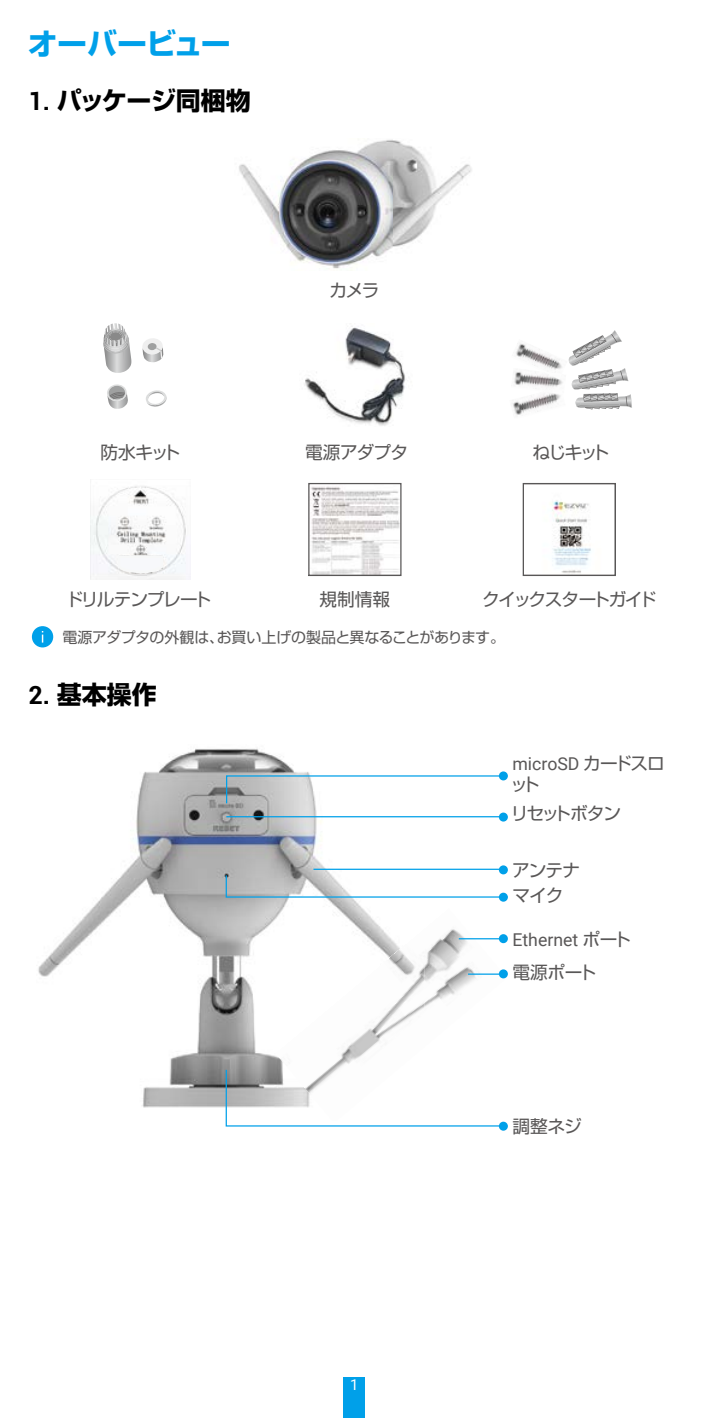
<style>
.page{position:relative;width:709px;height:1418px;background:#fff}
.page>*{position:absolute;margin:0;border:0;box-sizing:border-box;transform-origin:0 0}
.t1{font:700 30px "Shin Go Pro";letter-spacing:-.025em;color:#00a0e9}
.t2{font:700 25px "Shin Go Pro";letter-spacing:-.005em;color:#000}
.t3{font:17.75px "Shin Go Pro";letter-spacing:-.07em;color:#595757}
.t4{font:17.75px "Roboto";color:#595757}
.t5{font:17.75px/29px "Shin Go Pro";letter-spacing:-.11em;color:#595757}
.t6{font:15px "Shin Go Pro";letter-spacing:-.02em;color:#595757}
.t7{font:15px "Roboto";color:#fff}
.s1{font-family:"Roboto"}
.s2{font-family:"Shin Go Pro"}
</style>
<div class="page">
<div style="left:344px;top:1376px;width:21px;height:41px;background:#00a0e9"></div>
<img style="left:239px;top:139px;width:233px;height:130px">
<svg style="left:103px;top:323px;width:28px;height:50px"></svg>
<svg style="left:142px;top:338px;width:21px;height:24px"></svg>
<svg style="left:146px;top:390px;width:21px;height:17px"></svg>
<svg style="left:107px;top:384px;width:21px;height:25px"></svg>
<img style="left:304px;top:326px;width:102px;height:100px">
<svg style="left:568px;top:330px;width:64px;height:79px"></svg>
<img style="left:514px;top:374px;width:49px;height:15px">
<img style="left:515px;top:343px;width:47px;height:31px">
<img style="left:543px;top:372px;width:18px;height:7px">
<img style="left:512px;top:394px;width:49px;height:21px">
<img style="left:543px;top:387px;width:19px;height:7px">
<img style="left:90px;top:486px;width:100px;height:94px">
<svg style="left:116px;top:554px;width:48px;height:20px"></svg>
<svg style="left:310px;top:486px;width:89px;height:88px"></svg>
<div style="left:308px;top:483px;width:93px;height:93px;border:1px solid #595757"></div>
<img style="left:551px;top:501px;width:40px;height:71px">
<div style="left:522px;top:483px;width:94px;height:93px;border:1px solid #595757"></div>
<div style="left:32px;top:626px;width:21px;height:21px;background:#00a0e9;border-radius:50%"></div>
<img style="left:424px;top:929px;width:83px;height:79px">
<img style="left:38px;top:748px;width:386px;height:360px">
<img style="left:275px;top:928px;width:149px;height:140px">
<svg style="left:225px;top:774px;width:280px;height:30px"></svg>
<svg style="left:225px;top:874px;width:280px;height:24px"></svg>
<hr style="left:459px;top:938px;width:45px;height:1px;background:#00a0e9">
<hr style="left:468px;top:973px;width:36px;height:1px;background:#00a0e9">
<svg style="left:225px;top:1068px;width:274px;height:59px"></svg>
<div style="left:499px;top:771px;width:9px;height:9px;background:#00a0e9;border-radius:50%"></div>
<div style="left:499px;top:812px;width:9px;height:9px;background:#00a0e9;border-radius:50%"></div>
<div style="left:499px;top:865px;width:9px;height:9px;background:#00a0e9;border-radius:50%"></div>
<div style="left:499px;top:892px;width:9px;height:9px;background:#00a0e9;border-radius:50%"></div>
<div style="left:499px;top:934px;width:9px;height:9px;background:#00a0e9;border-radius:50%"></div>
<div style="left:499px;top:969px;width:9px;height:9px;background:#00a0e9;border-radius:50%"></div>
<div style="left:499px;top:1121px;width:9px;height:9px;background:#00a0e9;border-radius:50%"></div>
<hr style="left:313px;top:868px;width:191px;height:2px;background:#00a0e9">
<hr style="left:226px;top:816px;width:278px;height:1px;background:#00a0e9">
<h1 class="t1" style="left:28px;top:20px;width:204px">オーバービュー</h1>
<h2 class="t2" style="left:28px;top:81px;width:224px"><span class="s1">1.</span> パッケージ同梱物</h2>
<p class="t3" style="left:329px;top:275px;width:51px">カメラ</p>
<p class="t3" style="left:100px;top:438px;width:81px">防水キット</p>
<p class="t3" style="left:305px;top:438px;width:105px">電源アダプタ</p>
<p class="t3" style="left:532px;top:438px;width:78px">ねじキット</p>
<p class="t3" style="left:65px;top:585px;width:147px">ドリルテンプレート</p>
<p class="t3" style="left:319px;top:585px;width:72px">規制情報</p>
<p class="t3" style="left:482px;top:585px;width:176px">クイックスタートガイド</p>
<p class="t6" style="left:63px;top:624px;width:444px">電源アダプタの外観は、お買い上げの製品と異なることがあります。</p>
<h2 class="t2" style="left:28px;top:674px;width:130px"><span class="s1">2.</span> 基本操作</h2>
<p class="t4" style="left:512px;top:751px;width:154px">microSD <span class="s2">カードスロ</span></p>
<p class="t5" style="left:510px;top:767px;width:112px">ット<br>リセットボタン</p>
<p class="t3" style="left:512px;top:855px;width:69px">アンテナ</p>
<p class="t3" style="left:512px;top:880px;width:53px">マイク</p>
<p class="t4" style="left:512px;top:926px;width:120px">Ethernet <span class="s2">ポート</span></p>
<p class="t3" style="left:512px;top:957px;width:85px">電源ポート</p>
<p class="t7" style="left:350px;top:1374px;width:10px">1</p>
<p class="t3" style="left:512px;top:1111px;width:71px">調整ネジ</p>
</div>
